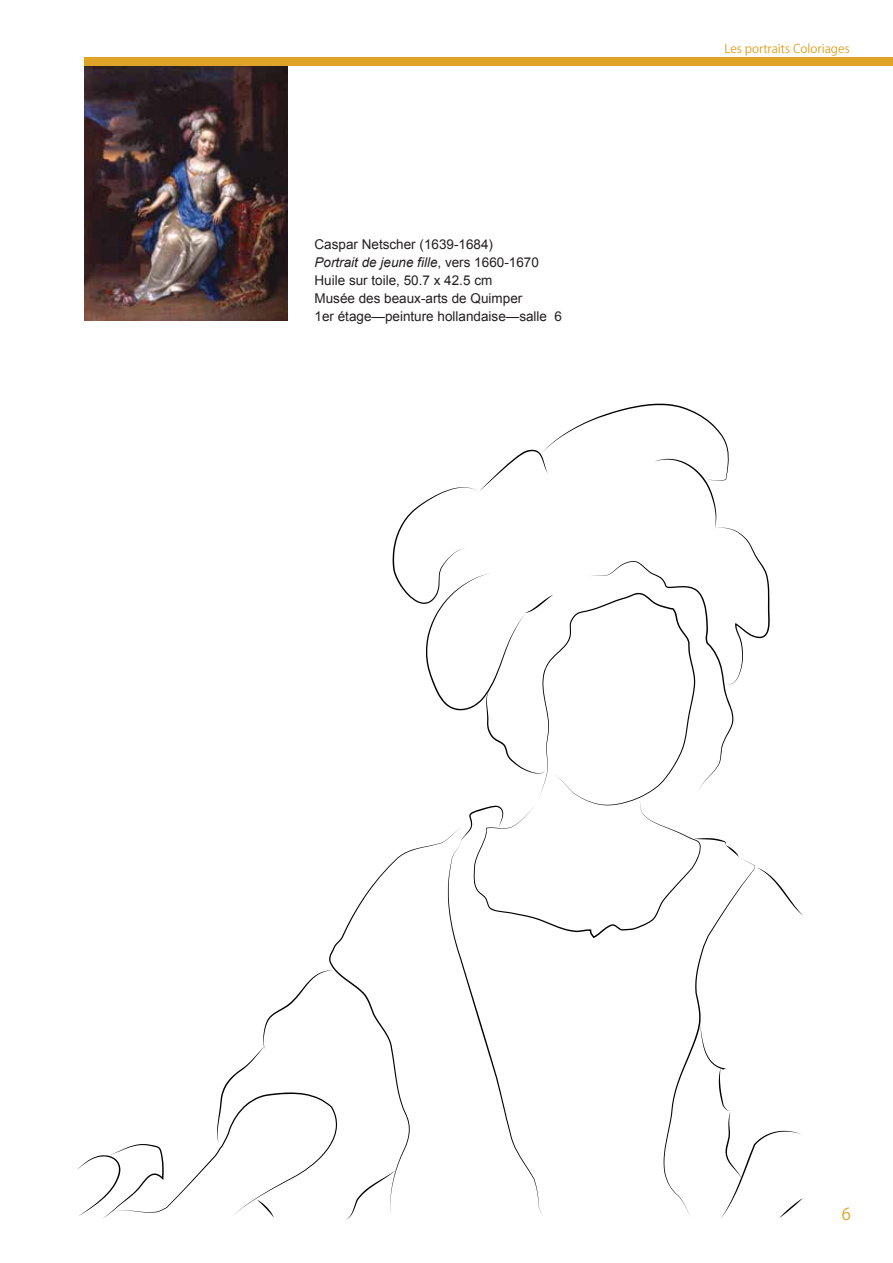
<style>
.page{position:relative;width:893px;height:1263px;background:#fff}
.page>*{position:absolute;margin:0;border:0;box-sizing:border-box;transform-origin:0 0}
.t1{font:16.5px "Koz Go Pro";color:#dfa327}
.t2{font:13.5px/18px "Arial";color:#231f20}
.t3{font:12px "Koz Go Pro";color:#dfa327}
.s1{font-style:italic}
</style>
<div class="page">
<img style="left:84px;top:66px;width:204px;height:255px">
<div style="left:84px;top:58px;width:809px;height:8px;background:#dfa327"></div>
<svg style="left:346px;top:403px;width:457px;height:817px"></svg>
<svg style="left:77px;top:970px;width:260px;height:249px"></svg>
<p class="t2" style="left:314px;top:235px;width:249px">Caspar Netscher (1639-1684)<br><span class="s1">Portrait de jeune fille</span>, vers 1660-1670<br>Huile sur toile, 50.7 x 42.5 cm<br>Musée des beaux-arts de Quimper<br>1er étage—peinture hollandaise—salle 6</p>
<p class="t3" style="left:724px;top:40px;width:127px">Les portraits Coloriages</p>
<p class="t1" style="left:842px;top:1204px;width:11px">6</p>
</div>
